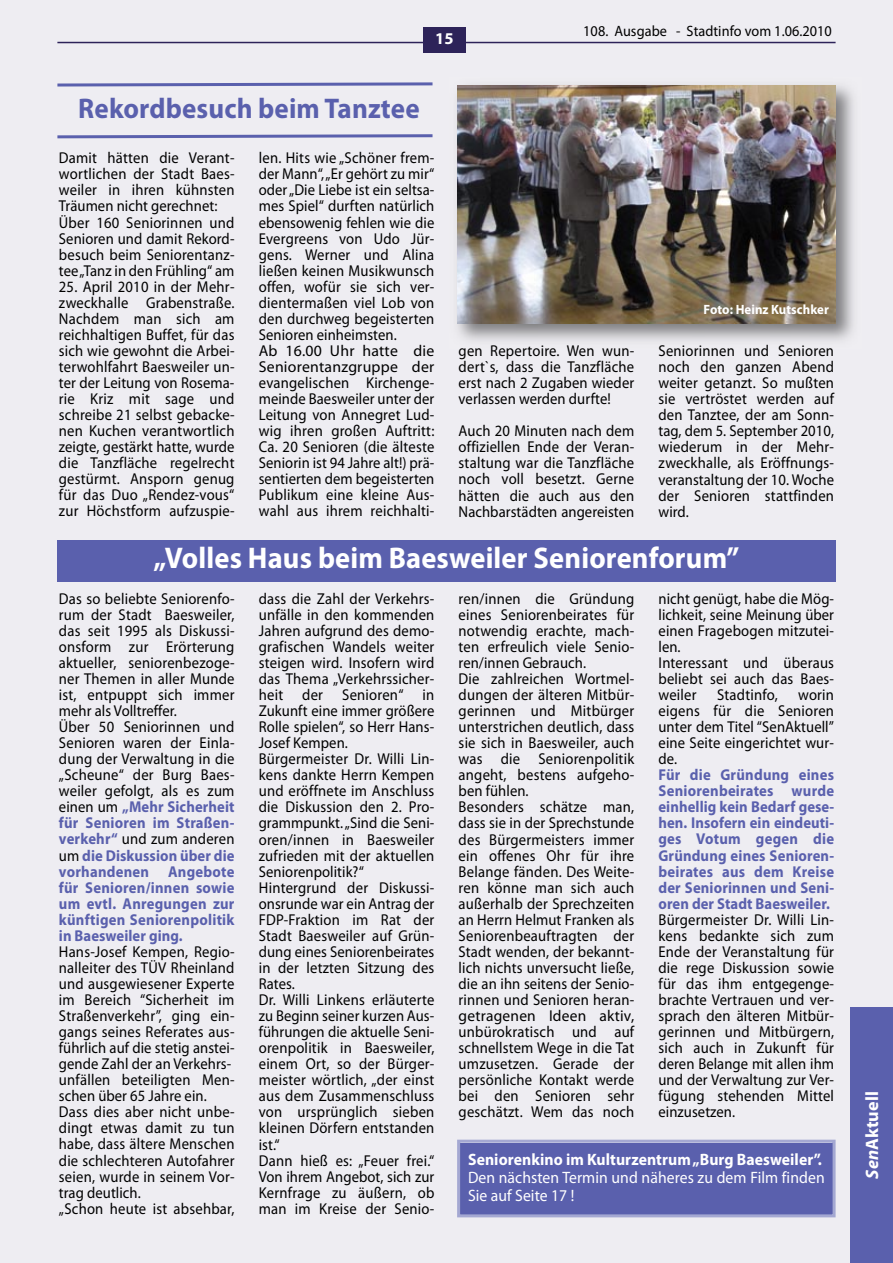
<style>
.page{position:relative;width:893px;height:1263px;background:#eeedf2}
.page>*{position:absolute;margin:0;border:0;box-sizing:border-box;transform-origin:0 0}
.t1{font:700 30px "Myriad Pro";letter-spacing:.005em;color:#fff;scale:.95 1}
.t2{font:700 28.5px "Myriad Pro";letter-spacing:.005em;color:#5a60ad;scale:.95 1}
.t3{font:700 18px "Myriad Pro";letter-spacing:.005em;color:#fff}
.t4{font:16.5px/18px "Myriad Pro";letter-spacing:.005em;color:#fff;scale:.95 1}
.t5{font:700 16.5px "Myriad Pro";letter-spacing:.005em;color:#fff;scale:.95 1}
.t6{font:700 16.5px "Myriad Pro";letter-spacing:.005em;color:#fff}
.t7{font:15.75px/16px "Myriad Pro";letter-spacing:.015em;color:#000;scale:.93 1}
.t8{font:700 15.75px/16px "Myriad Pro";letter-spacing:.01em;color:#5a60ad;text-align:justify;scale:.93 1}
.t9{font:15px "Myriad Pro";letter-spacing:.005em;color:#000;scale:.95 1}
.t10{font:700 13.5px "Myriad Pro";letter-spacing:.005em;color:#fff;scale:.95 1}
.s1{font-weight:700;color:#5a60ad}
.s2{font-style:italic}
</style>
<div class="page">
<div style="left:850px;top:1008px;width:43px;height:255px;background:#5a60ad"></div>
<hr style="left:57px;top:42px;width:779px;height:1px;background:#2d2359">
<div style="left:423px;top:28px;width:43px;height:25px;background:#2d2359"></div>
<div style="left:460px;top:1143px;width:373px;height:71px;background:#5a60ad"></div>
<div style="left:457px;top:1140px;width:379px;height:77px;border:3px solid #a4a8d2"></div>
<img style="left:457px;top:85px;width:397px;height:256px">
<img style="left:457px;top:85px;width:379px;height:238px">
<svg style="left:57px;top:82px;width:376px;height:5px"></svg>
<svg style="left:57px;top:134px;width:376px;height:5px"></svg>
<div style="left:57px;top:540px;width:779px;height:41px;background:#5a60ad"></div>
<p class="t6" style="left:435px;top:32px;width:20px">15</p>
<p class="t9" style="left:583px;top:26px;width:263px">108. Ausgabe - Stadtinfo vom 1.06.2010</p>
<h2 class="t2" style="left:78px;top:97px;width:361px">Rekordbesuch beim Tanztee</h2>
<p class="t7" style="left:59px;top:151px;width:190px">Damit hätten die Verant&shy;wortlichen der Stadt Baes&shy;weiler in ihren kühnsten<br>Träumen nicht gerechnet:<br>Über 160 Seniorinnen und<br>Senioren und damit Rekord&shy;besuch beim Seniorentanz&shy;tee „Tanz in den Frühling“ am</p>
<p class="t7" style="left:59px;top:280px;width:190px;text-align:justify">25. April 2010 in der Mehr&shy;zweckhalle Grabenstraße.<br>Nachdem man sich am reichhaltigen Buffet, für das sich wie gewohnt die Arbei&shy;terwohlfahrt Baesweiler un&shy;ter der Leitung von Rosema&shy;rie Kriz mit sage und schreibe 21 selbst gebacke&shy;nen Kuchen verantwortlich zeigte, gestärkt hatte, wurde die Tanzfläche regelrecht gestürmt. Ansporn genug für das Duo „Rendez-vous“ zur Höchstform aufzuspie-</p>
<p class="t7" style="left:259px;top:151px;width:190px">len. Hits wie „Schöner frem&shy;der Mann“, „Er gehört zu mir“ oder „Die Liebe ist ein seltsa&shy;mes Spiel“ durften natürlich ebensowenig fehlen wie die<br>Evergreens von Udo Jür&shy;gens. Werner und Alina ließen keinen Musikwunsch offen, wofür sie sich ver&shy;dientermaßen viel Lob von den durchweg begeisterten<br>Senioren einheimsten.<br>Ab 16.00 Uhr hatte die<br>Seniorentanzgruppe der evangelischen Kirchenge&shy;meinde Baesweiler unter der<br>Leitung von Annegret Lud&shy;wig ihren großen Auftritt:<br>Ca. 20 Senioren (die älteste<br>Seniorin ist 94 Jahre alt!) prä&shy;sentierten dem begeisterten<br>Publikum eine kleine Aus&shy;wahl aus ihrem reichhalti-</p>
<p class="t10" style="left:703px;top:305px;width:133px">Foto: Heinz Kutschker</p>
<p class="t7" style="left:658px;top:344px;width:190px;text-align:justify">Seniorinnen und Senioren noch den ganzen Abend weiter getanzt. So mußten sie vertröstet werden auf den Tanztee, der am Sonn&shy;tag, dem 5. September 2010, wiederum in der Mehr&shy;zweckhalle, als Eröffnungs&shy;veranstaltung der 10. Woche der Senioren stattfinden wird.</p>
<h1 class="t1" style="left:153px;top:547px;width:618px">„Volles Haus beim Baesweiler Seniorenforum”</h1>
<p class="t7" style="left:259px;top:592px;width:190px">dass die Zahl der Verkehrs&shy;unfälle in den kommenden<br>Jahren aufgrund des demo&shy;grafischen Wandels weiter steigen wird. Insofern wird das Thema „Verkehrssicher&shy;heit der Senioren“ in<br>Zukunft eine immer größere<br>Rolle spielen“, so Herr Hans-<br>Josef Kempen.<br>Bürgermeister Dr. Willi Lin&shy;kens dankte Herrn Kempen und eröffnete im Anschluss die Diskussion den 2. Pro&shy;grammpunkt. „Sind die Seni&shy;oren/innen in Baesweiler zufrieden mit der aktuellen<br>Seniorenpolitik?“<br>Hintergrund der Diskussi&shy;onsrunde war ein Antrag der<br>FDP-Fraktion im Rat der<br>Stadt Baesweiler auf Grün&shy;dung eines Seniorenbeirates in der letzten Sitzung des<br>Rates.<br>Dr. Willi Linkens erläuterte zu Beginn seiner kurzen Aus&shy;führungen die aktuelle Seni&shy;orenpolitik in Baesweiler, einem Ort, so der Bürger&shy;meister wörtlich, „der einst aus dem Zusammenschluss von ursprünglich sieben kleinen Dörfern entstanden ist.“<br>Dann hieß es: „Feuer frei.“<br>Von ihrem Angebot, sich zur<br>Kernfrage zu äußern, ob man im Kreise der Senio-</p>
<p class="t7" style="left:459px;top:592px;width:190px">ren/innen die Gründung eines Seniorenbeirates für notwendig erachte, mach&shy;ten erfreulich viele Senio&shy;ren/innen Gebrauch.<br>Die zahlreichen Wortmel&shy;dungen der älteren Mitbür&shy;gerinnen und Mitbürger unterstrichen deutlich, dass sie sich in Baesweiler, auch was die Seniorenpolitik angeht, bestens aufgeho&shy;ben fühlen.<br>Besonders schätze man, dass sie in der Sprechstunde des Bürgermeisters immer ein offenes Ohr für ihre<br>Belange fänden. Des Weite&shy;ren könne man sich auch außerhalb der Sprechzeiten an Herrn Helmut Franken als<br>Seniorenbeauftragten der<br>Stadt wenden, der bekannt&shy;lich nichts unversucht ließe, die an ihn seitens der Senio&shy;rinnen und Senioren heran&shy;getragenen Ideen aktiv, unbürokratisch und auf schnellstem Wege in die Tat umzusetzen. Gerade der persönliche Kontakt werde bei den Senioren sehr geschätzt. Wem das noch</p>
<p class="t7" style="left:658px;top:592px;width:190px">nicht genügt, habe die Mög&shy;lichkeit, seine Meinung über einen Fragebogen mitzutei&shy;len.<br>Interessant und überaus beliebt sei auch das Baes&shy;weiler</p>
<p class="t7" style="left:459px;top:344px;width:190px;text-align:justify">gen Repertoire. Wen wun&shy;dert`s, dass die Tanzfläche erst nach 2 Zugaben wieder verlassen werden durfte!</p>
<p class="t7" style="left:459px;top:424px;width:190px;text-align:justify">Auch 20 Minuten nach dem offiziellen Ende der Veran&shy;staltung war die Tanzfläche noch voll besetzt. Gerne hätten die auch aus den Nachbarstädten angereisten</p>
<p class="t7" style="left:59px;top:592px;width:190px">Das so beliebte Seniorenfo&shy;rum der Stadt Baesweiler, das seit 1995 als Diskussi&shy;onsform zur Erörterung aktueller, seniorenbezoge&shy;ner Themen in aller Munde ist, entpuppt sich immer mehr als Volltreffer.<br>Über 50 Seniorinnen und<br>Senioren waren der Einla&shy;dung der Verwaltung in die „Scheune“ der Burg Baes&shy;weiler gefolgt, als es zum einen um <span class="s1">„Mehr Sicherheit für Senioren im Straßen&shy;verkehr“</span> und zum anderen um <span class="s1">die Diskussion über die vorhandenen Angebote für Senioren/innen sowie um evtl. Anregungen zur künftigen Seniorenpolitik in Baesweiler ging.</span></p>
<p class="t7" style="left:59px;top:945px;width:190px">Hans-Josef Kempen, Regio&shy;nalleiter des TÜV Rheinland und ausgewiesener Experte im Bereich “Sicherheit im<br>Straßenverkehr”, ging ein&shy;gangs seines Referates aus&shy;führlich auf die stetig anstei&shy;gende Zahl der an Verkehrs&shy;unfällen beteiligten Men&shy;schen über 65 Jahre ein.<br>Dass dies aber nicht unbe&shy;dingt etwas damit zu tun habe, dass ältere Menschen die schlechteren Autofahrer seien, wurde in seinem Vor&shy;trag deutlich.<br>„Schon heute ist absehbar,</p>
<p class="t7" style="left:717px;top:688px;width:67px">Stadtinfo,</p>
<p class="t7" style="left:658px;top:688px;width:190px;text-align:justify;text-indent:140px">worin eigens für die Senioren unter dem Titel “SenAktuell” eine Seite eingerichtet wur&shy;de.</p>
<p class="t8" style="left:658px;top:768px;width:190px">Für die Gründung eines Seniorenbeirates wurde einhellig kein Bedarf gese&shy;hen. Insofern ein eindeuti&shy;ges Votum gegen die Gründung eines Senioren&shy;beirates aus dem Kreise der Seniorinnen und Seni&shy;oren der Stadt Baesweiler.</p>
<p class="t7" style="left:658px;top:913px;width:190px;text-align:justify">Bürgermeister Dr. Willi Lin&shy;kens bedankte sich zum Ende der Veranstaltung für die rege Diskussion sowie für das ihm entgegenge&shy;brachte Vertrauen und ver&shy;sprach den älteren Mitbür&shy;gerinnen und Mitbürgern, sich auch in Zukunft für deren Belange mit allen ihm und der Verwaltung zur Ver&shy;fügung stehenden Mittel einzusetzen.</p>
<p class="t5" style="left:468px;top:1153px;width:374px">Seniorenkino im Kulturzentrum „Burg Baesweiler”.</p>
<p class="t4" style="left:468px;top:1169px;width:377px">Den nächsten Termin und näheres zu dem Film finden<br>Sie auf Seite 17 !</p>
<p class="t3" style="left:865px;top:1179px;width:89px;rotate:-90deg"><span class="s2">Sen</span>Aktuell</p>
</div>
